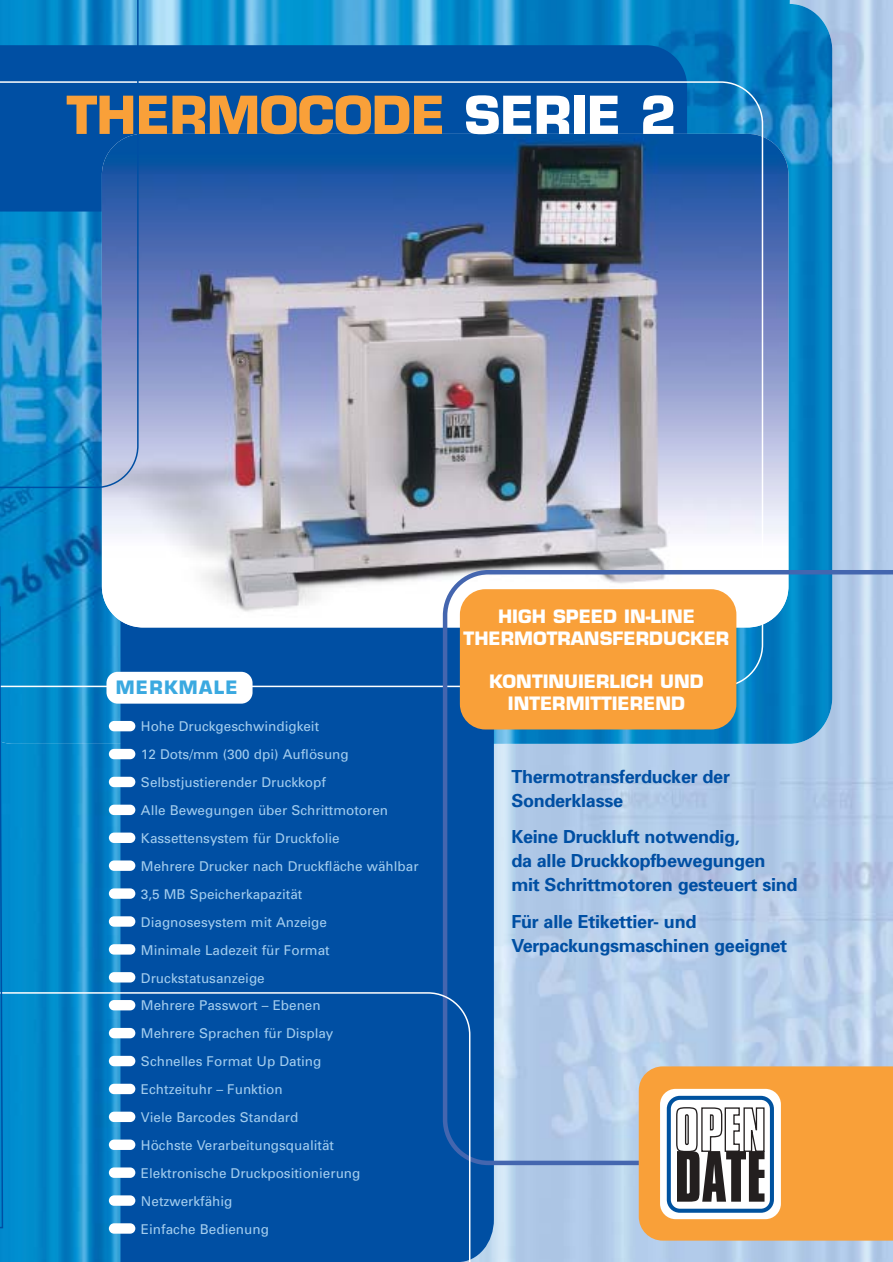
<style>
.page{position:relative;width:893px;height:1262px;background:#fff}
.page>*{position:absolute;margin:0;border:0;box-sizing:border-box;transform-origin:0 0}
.t1{font:700 51px "Eurostile";letter-spacing:-.015em;color:#f9a039}
.t2{font:700 18px/24px "Univers";letter-spacing:-.015em;color:#004fa3}
.t3{font:700 18px/21.6px "Eurostile";color:#fff;text-align:center}
.t4{font:700 18px "Eurostile";letter-spacing:.07em;color:#3ba9e0}
.t5{font:13.5px/27.9px "Univers";color:#a3cdee}
.s1{color:#fff}
</style>
<div class="page">
<img style="left:494px;top:0;width:398px;height:1261px">
<img style="left:3px;top:744px;width:112px;height:248px">
<img style="left:3px;top:0;width:829px;height:744px">
<div style="left:115px;top:687px;width:379px;height:574px;background:#004fa3"></div>
<div style="left:139px;top:45px;width:548px;height:36px;background:#004fa3"></div>
<img style="left:102px;top:134px;width:686px;height:493px;border-radius:41px">
<img style="left:0;top:81px;width:763px;height:606px">
<svg style="left:443px;top:570px;width:449px;height:595px;background:#97bbdf"></svg>
<svg style="left:0;top:0;width:139px;height:488px;background:#257abe"></svg>
<div style="left:460px;top:589px;width:276px;height:140px;background:#f9a039;border-radius:26px"></div>
<svg style="left:638px;top:1066px;width:254px;height:174px"></svg>
<div style="left:106px;top:672px;width:146px;height:31px;background:#fff;border-radius:11px"></div>
<div style="left:109px;top:972px;width:26px;height:10px;background:#fff;border-radius:5px"></div>
<div style="left:109px;top:944px;width:26px;height:10px;background:#fff;border-radius:5px"></div>
<div style="left:109px;top:916px;width:26px;height:10px;background:#fff;border-radius:5px"></div>
<div style="left:109px;top:888px;width:26px;height:10px;background:#fff;border-radius:5px"></div>
<div style="left:109px;top:860px;width:26px;height:11px;background:#fff;border-radius:5px"></div>
<div style="left:109px;top:832px;width:26px;height:11px;background:#fff;border-radius:5px"></div>
<div style="left:109px;top:804px;width:26px;height:11px;background:#fff;border-radius:5px"></div>
<div style="left:109px;top:776px;width:26px;height:11px;background:#fff;border-radius:5px"></div>
<div style="left:109px;top:749px;width:26px;height:10px;background:#fff;border-radius:5px"></div>
<div style="left:109px;top:721px;width:26px;height:10px;background:#fff;border-radius:5px"></div>
<svg style="left:0;top:992px;width:470px;height:269px;background:#0861ae"></svg>
<svg style="left:0;top:606px;width:3px;height:622px;background:#016fba"></svg>
<h1 class="t1" style="left:67px;top:96px;width:611px">THERMOCODE <span class="s1">SERIE 2</span></h1>
<h2 class="t4" style="left:116px;top:681px;width:123px">MERKMALE</h2>
<p class="t5" style="left:141px;top:714px;width:279px">Hohe Druckgeschwindigkeit<br>12 Dots/mm (300 dpi) Auflösung<br>Selbstjustierender Druckkopf<br>Alle Bewegungen über Schrittmotoren<br>Kassettensystem für Druckfolie<br>Mehrere Drucker nach Druckfläche wählbar<br>3,5 MB Speicherkapazität<br>Diagnosesystem mit Anzeige<br>Minimale Ladezeit für Format<br>Druckstatusanzeige<br>Mehrere Passwort – Ebenen<br>Mehrere Sprachen für Display<br>Schnelles Format Up Dating<br>Echtzeituhr – Funktion<br>Viele Barcodes Standard<br>Höchste Verarbeitungsqualität<br>Elektronische Druckpositionierung<br>Netzwerkfähig<br>Einfache Bedienung</p>
<h2 class="t3" style="left:463px;top:607px;width:267px">HIGH SPEED IN-LINE<br>THERMOTRANSFERDUCKER</h2>
<h2 class="t3" style="left:489px;top:672px;width:216px">KONTINUIERLICH UND<br>INTERMITTIEREND</h2>
<h2 class="t2" style="left:511px;top:765px;width:220px">Thermotransferducker der<br>Sonderklasse</h2>
<h2 class="t2" style="left:511px;top:826px;width:287px">Keine Druckluft notwendig,<br>da alle Druckkopfbewegungen mit Schrittmotoren gesteuert sind</h2>
<h2 class="t2" style="left:511px;top:911px;width:277px">Für alle Etikettier- und<br>Verpackungsmaschinen geeignet</h2>
</div>
